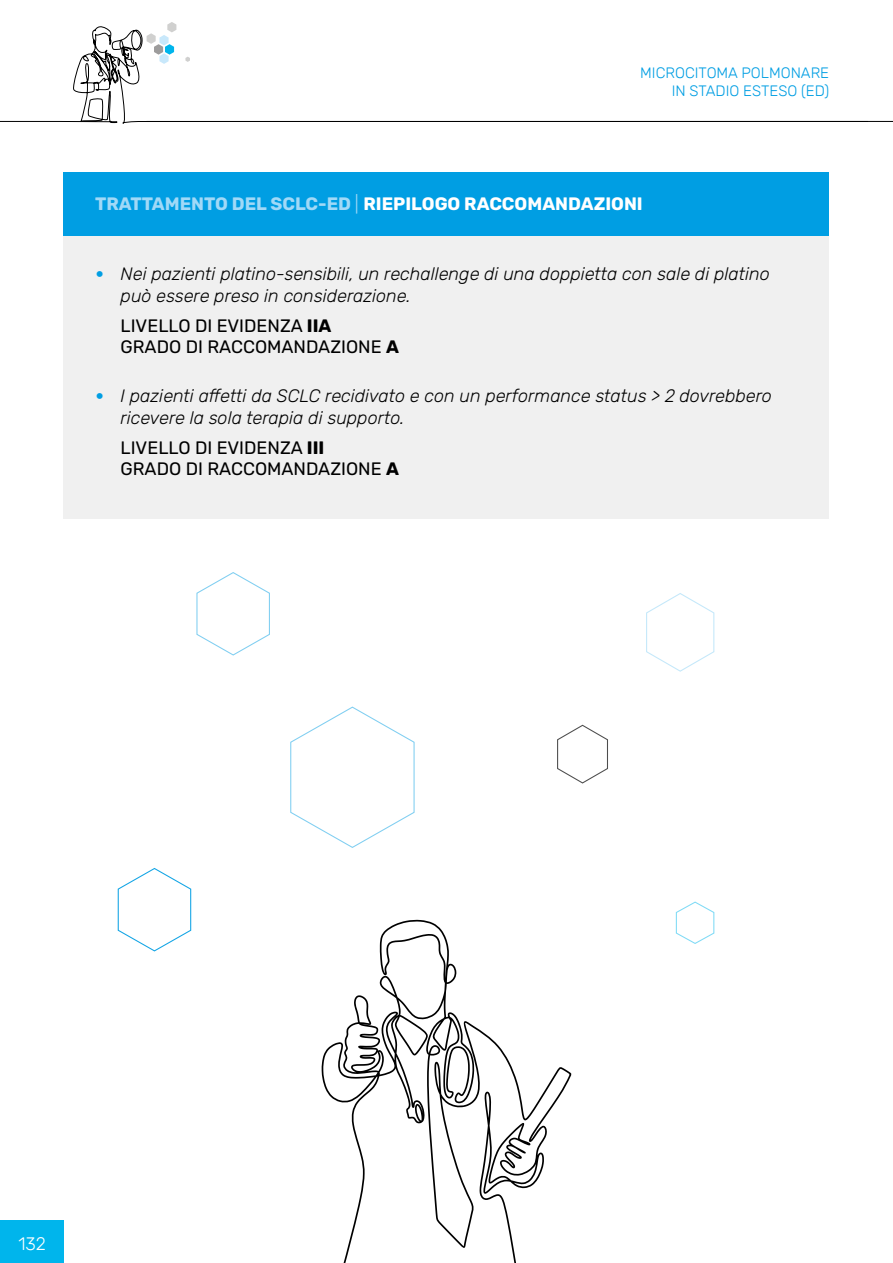
<style>
.page{position:relative;width:893px;height:1263px;background:#fff}
.page>*{position:absolute;margin:0;border:0;box-sizing:border-box;transform-origin:0 0}
.t1{font:italic 300 18px/21.6px "Rubik";color:#000}
.t2{font:18px/21.6px "Rubik";color:#000}
.t3{font:700 18px "Rubik";color:#fff}
.t4{font:300 18px "Rubik";color:#fff}
.t5{font:300 15px/18px "Rubik";color:#009ee3;text-align:right}
.s1{color:#a1d9f7}
.s2{font-weight:300;color:#a1d9f7}
.s3{font-family:"DIN";font-weight:500;font-style:normal;color:#009ee3}
.s4{font-weight:700}
</style>
<div class="page">
<div style="left:0;top:1220px;width:64px;height:43px;background:#00b5ec"></div>
<div style="left:63px;top:172px;width:766px;height:347px;background:#f0f0f0"></div>
<div style="left:63px;top:172px;width:766px;height:64px;background:#009ee3"></div>
<svg style="left:0;top:25px;width:867px;height:99px"></svg>
<svg style="left:185px;top:57px;width:5px;height:5px"></svg>
<svg style="left:147px;top:22px;width:29px;height:42px"></svg>
<svg style="left:322px;top:920px;width:250px;height:343px"></svg>
<svg style="left:196px;top:572px;width:74px;height:84px"></svg>
<svg style="left:117px;top:868px;width:75px;height:84px"></svg>
<svg style="left:290px;top:706px;width:125px;height:142px"></svg>
<svg style="left:557px;top:724px;width:51px;height:60px"></svg>
<svg style="left:646px;top:593px;width:69px;height:79px"></svg>
<svg style="left:675px;top:901px;width:40px;height:43px"></svg>
<p class="t5" style="left:640px;top:64px;width:190px">MICROCITOMA POLMONARE<br>IN STADIO ESTESO (ED)</p>
<p class="t3" style="left:95px;top:193px;width:549px"><span class="s1">TRATTAMENTO DEL SCLC-ED</span> <span class="s2">|</span> RIEPILOGO RACCOMANDAZIONI</p>
<p class="t1" style="left:121px;top:264px;width:651px;text-indent:-26px"><span class="s3">•</span> Nei pazienti platino-sensibili, un rechallenge di una doppietta con sale di platino può essere preso in considerazione.</p>
<p class="t2" style="left:121px;top:315px;width:280px">LIVELLO DI EVIDENZA <span class="s4">IIA<br></span>GRADO DI RACCOMANDAZIONE <span class="s4">A</span></p>
<p class="t1" style="left:121px;top:386px;width:653px;text-indent:-26px"><span class="s3">•</span> I pazienti affetti da SCLC recidivato e con un performance status &gt; 2 dovrebbero ricevere la sola terapia di supporto.</p>
<p class="t2" style="left:121px;top:437px;width:280px">LIVELLO DI EVIDENZA <span class="s4">III<br></span>GRADO DI RACCOMANDAZIONE <span class="s4">A</span></p>
<p class="t4" style="left:18px;top:1234px;width:29px">132</p>
</div>
